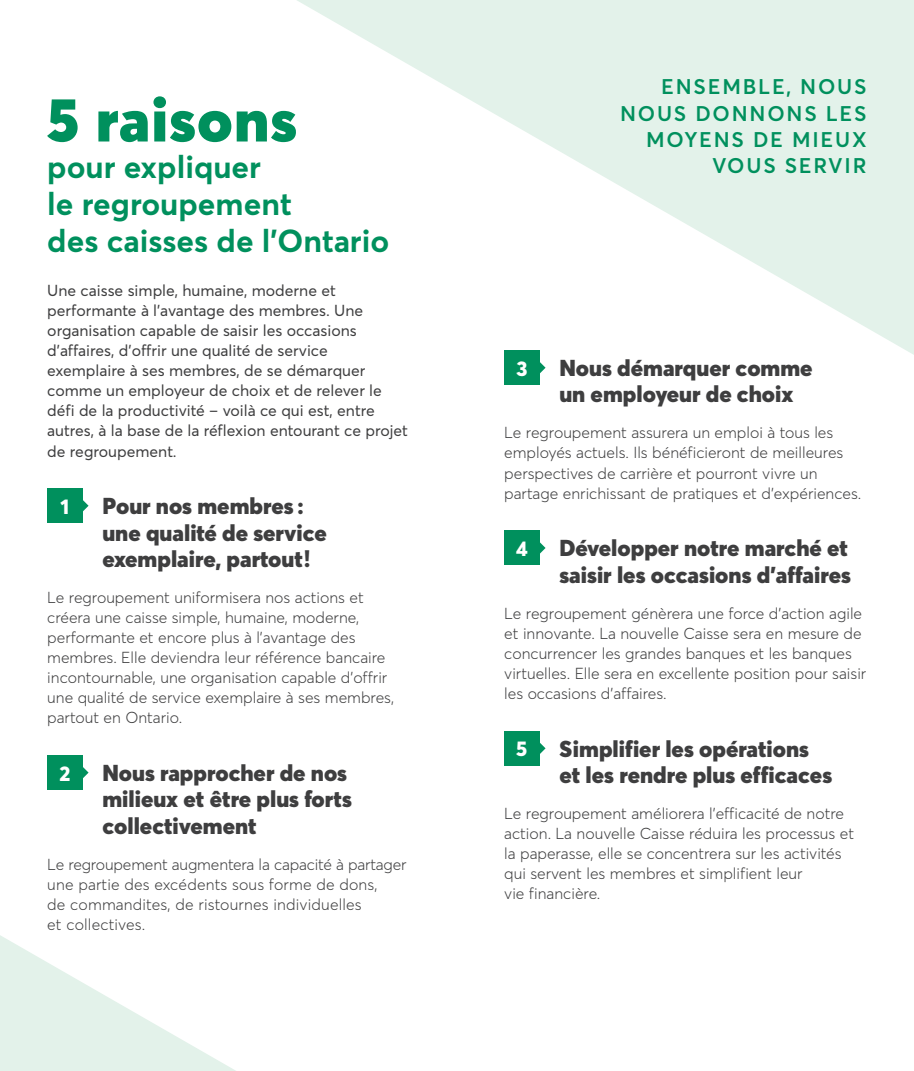
<style>
.page{position:relative;width:914px;height:1071px;background:#fff}
.page>*{position:absolute;margin:0;border:0;box-sizing:border-box;transform-origin:0 0}
.t1{font:900 61.25px "Averta";letter-spacing:.02em;color:#00905d}
.t2{font:700 31.5px/36.8px "Averta";color:#00905d}
.t3{font:900 22.75px/26.2px "Averta";color:#3e3e3f}
.Exergue{font:600 21px/26.2px "Averta";letter-spacing:.085em;color:#00905d;text-align:right}
.t4{font:800 21px "Averta";color:#fff}
.t5{font:300 15.75px/20.1px "Averta";color:#3e3e3f}
.t6{font:15.75px/20.1px "Averta";color:#3e3e3f}
</style>
<div class="page">
<svg style="left:297px;top:0;width:616px;height:355px"></svg>
<svg style="left:0;top:935px;width:236px;height:136px"></svg>
<div style="left:47px;top:488px;width:35px;height:35px;background:#00905d"></div>
<svg style="left:82px;top:500px;width:7px;height:12px"></svg>
<div style="left:47px;top:755px;width:35px;height:35px;background:#00905d"></div>
<svg style="left:82px;top:767px;width:7px;height:12px"></svg>
<div style="left:504px;top:350px;width:35px;height:35px;background:#00905d"></div>
<svg style="left:539px;top:362px;width:6px;height:12px"></svg>
<div style="left:504px;top:531px;width:35px;height:34px;background:#00905d"></div>
<svg style="left:539px;top:542px;width:6px;height:12px"></svg>
<div style="left:504px;top:731px;width:35px;height:35px;background:#00905d"></div>
<svg style="left:539px;top:742px;width:6px;height:12px"></svg>
<h1 class="t1" style="left:47px;top:80px;width:251px">5 raisons</h1>
<h3 class="t2" style="left:47px;top:148px;width:343px">pour expliquer<br>le regroupement<br>des caisses de l’Ontario</h3>
<p class="t6" style="left:47px;top:280px;width:362px">Une caisse simple, humaine, moderne et performante à l’avantage des membres. Une organisation capable de saisir les occasions d’affaires, d’offrir une qualité de service exemplaire à ses membres, de se démarquer comme un employeur de choix et de relever le défi de la productivité – voilà ce qui est, entre autres, à la base de la réflexion entourant ce projet de regroupement.</p>
<p class="t4" style="left:60px;top:493px;width:10px">1</p>
<h5 class="t3" style="left:102px;top:493px;width:226px">Pour nos membres : une qualité de service exemplaire, partout!</h5>
<p class="t5" style="left:47px;top:587px;width:348px">Le regroupement uniformisera nos actions et créera une caisse simple, humaine, moderne, performante et encore plus à l’avantage des membres. Elle deviendra leur référence bancaire incontournable, une organisation capable d’offrir une qualité de service exemplaire à ses membres, partout en Ontario.</p>
<p class="t4" style="left:59px;top:760px;width:12px">2</p>
<h5 class="t3" style="left:102px;top:760px;width:251px">Nous rapprocher de nos milieux et être plus forts collectivement</h5>
<p class="t5" style="left:47px;top:854px;width:361px">Le regroupement augmentera la capacité à partager une partie des excédents sous forme de dons,<br>de commandites, de ristournes individuelles<br>et collectives.</p>
<p class="Exergue" style="left:620px;top:74px;width:248px">ENSEMBLE, NOUS<br>NOUS DONNONS LES<br>MOYENS DE MIEUX<br>VOUS SERVIR</p>
<p class="t4" style="left:516px;top:355px;width:13px">3</p>
<h5 class="t3" style="left:559px;top:355px;width:255px">Nous démarquer comme un employeur de choix</h5>
<p class="t5" style="left:504px;top:423px;width:358px">Le regroupement assurera un emploi à tous les employés actuels. Ils bénéficieront de meilleures perspectives de carrière et pourront vivre un partage enrichissant de pratiques et d’expériences.</p>
<p class="t4" style="left:516px;top:535px;width:13px">4</p>
<h5 class="t3" style="left:559px;top:535px;width:293px">Développer notre marché et saisir les occasions d’affaires</h5>
<p class="t5" style="left:504px;top:603px;width:363px">Le regroupement génèrera une force d’action agile et innovante. La nouvelle Caisse sera en mesure de concurrencer les grandes banques et les banques virtuelles. Elle sera en excellente position pour saisir les occasions d’affaires.</p>
<p class="t4" style="left:516px;top:735px;width:13px">5</p>
<h5 class="t3" style="left:559px;top:735px;width:274px">Simplifier les opérations et les rendre plus efficaces</h5>
<p class="t5" style="left:504px;top:803px;width:351px">Le regroupement améliorera l’efficacité de notre action. La nouvelle Caisse réduira les processus et la paperasse, elle se concentrera sur les activités qui servent les membres et simplifient leur<br>vie financière.</p>
</div>
